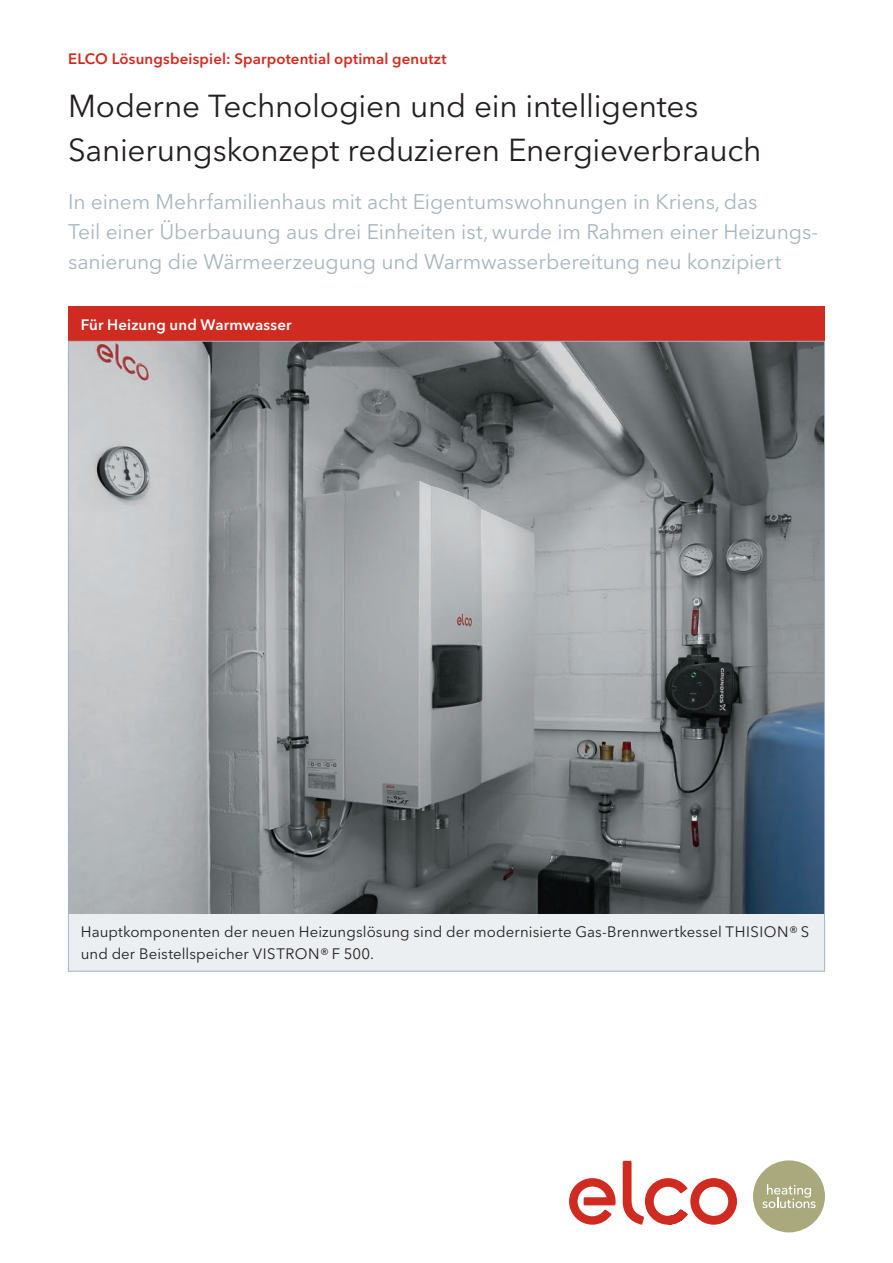
<style>
.page{position:relative;width:893px;height:1263px;background:#fff}
.page>*{position:absolute;margin:0;border:0;box-sizing:border-box;transform-origin:0 0}
.t1{font:31.5px/43.2px "Avenir Next LT Pro";letter-spacing:-.01em;color:#231f20}
.t2{font:21px/30px "Avenir Next LT Pro";letter-spacing:-.005em;color:#a7b6be}
.t3{font:15px/22.5px "Avenir Next LT Pro";letter-spacing:.005em;color:#231f20}
.t4{font:600 15px "Avenir Next LT Pro";letter-spacing:.01em;color:#cf2b21}
.t5{font:600 15px "Avenir Next LT Pro";letter-spacing:.01em;color:#fff}
</style>
<div class="page">
<div style="left:753px;top:1160px;width:72px;height:72px;background:#aaa87d;border-radius:50%"></div>
<svg style="left:762px;top:1184px;width:54px;height:24px"></svg>
<svg style="left:569px;top:1161px;width:168px;height:64px"></svg>
<img style="left:70px;top:343px;width:753px;height:571px">
<div style="left:68px;top:307px;width:757px;height:34px;background:#cf2b21"></div>
<div style="left:68px;top:914px;width:757px;height:58px;background:#ebeff1"></div>
<p class="t4" style="left:68px;top:50px;width:380px">ELCO Lösungsbeispiel: Sparpotential optimal genutzt</p>
<h1 class="t1" style="left:68px;top:85px;width:695px">Moderne Technologien und ein intelligentes<br>Sanierungskonzept reduzieren Energieverbrauch</h1>
<p class="t2" style="left:68px;top:187px;width:752px">In einem Mehrfamilienhaus mit acht Eigentumswohnungen in Kriens, das<br>Teil einer Überbauung aus drei Einheiten ist, wurde im Rahmen einer Heizungs&shy;sanierung die Wärmeerzeugung und Warmwasserbereitung neu konzipiert</p>
<p class="t5" style="left:81px;top:315px;width:212px">Für Heizung und Warmwasser</p>
<p class="t3" style="left:81px;top:920px;width:730px">Hauptkomponenten der neuen Heizungslösung sind der modernisierte Gas-Brennwertkessel THISION® S und der Beistellspeicher VISTRON® F 500.</p>
</div>
